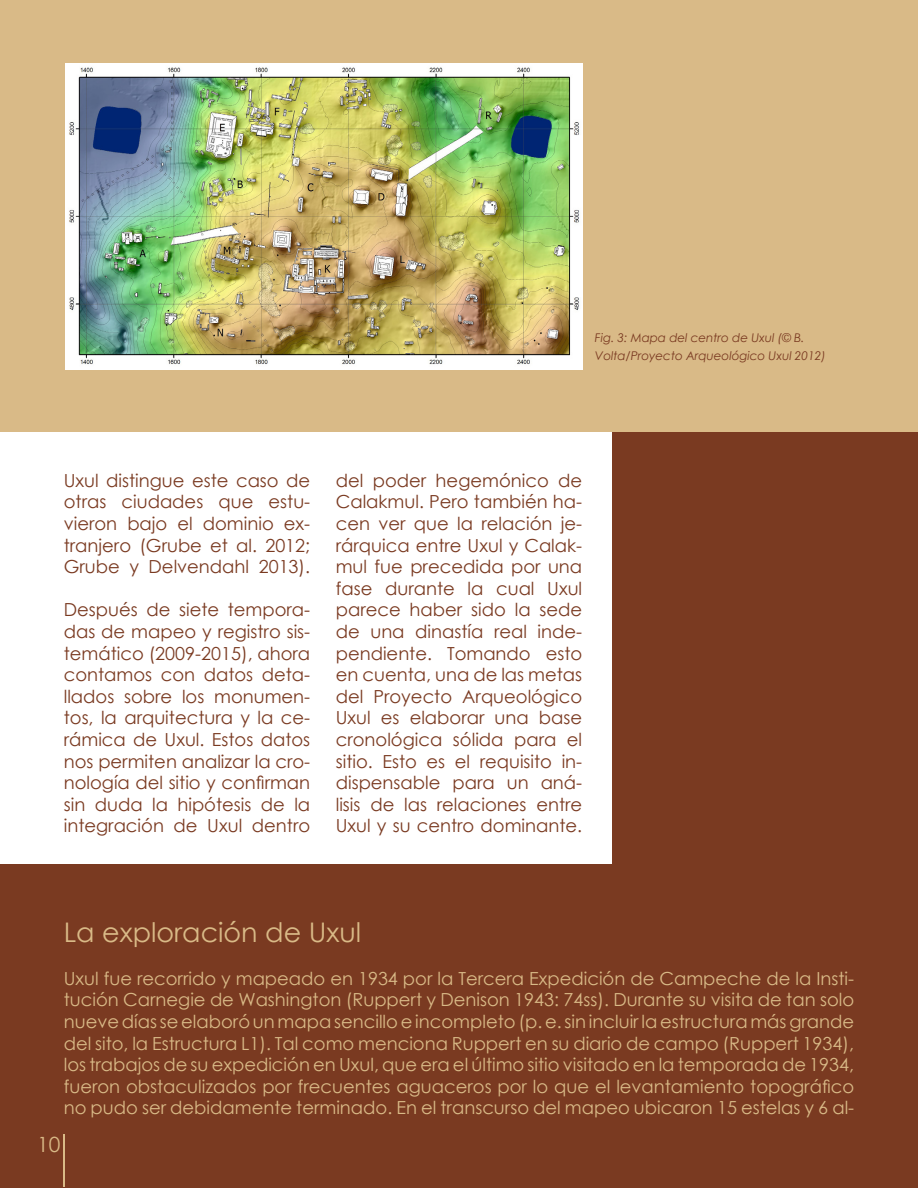
<style>
.page{position:relative;width:918px;height:1188px;background:#fff}
.page>*{position:absolute;margin:0;border:0;box-sizing:border-box;transform-origin:0 0}
.t1{font:27px "Century Gothic";color:#d9ba87}
.t2{font:21px "Century Gothic";color:#d9ba87}
.t3{font:18px/21.6px "Century Gothic";color:#7a3a21;text-align:justify}
.t4{font:18px/21.6px "Century Gothic";color:#d9ba87;text-align:justify}
.t5{font:italic 12px/18px "Century Gothic";letter-spacing:-.005em;color:#7a3a21}
</style>
<div class="page">
<div style="left:0;top:0;width:918px;height:432px;background:#d9ba87"></div>
<img style="left:65px;top:64px;width:517px;height:305px">
<div style="left:0;top:864px;width:918px;height:324px;background:#7a3a21"></div>
<div style="left:612px;top:432px;width:306px;height:435px;background:#7a3a21"></div>
<hr style="left:64px;top:1134px;width:1px;height:53px;background:#d9ba87">
<p class="t5" style="left:595px;top:328px;width:232px">Fig. 3: Mapa del centro de Uxul (© B.<br>Volta/Proyecto Arqueológico Uxul 2012)</p>
<p class="t3" style="left:64px;top:469px;width:248px">Uxul distingue este caso de otras ciudades que estu&shy;vieron bajo el dominio ex&shy;tranjero (Grube et al. 2012; Grube y Delvendahl 2013).</p>
<p class="t3" style="left:64px;top:599px;width:248px">Después de siete tempora&shy;das de mapeo y registro sis&shy;temático (2009-2015), ahora contamos con datos deta&shy;llados sobre los monumen&shy;tos, la arquitectura y la ce&shy;rámica de Uxul. Estos datos nos permiten analizar la cro&shy;nología del sitio y confirman sin duda la hipótesis de la integración de Uxul dentro</p>
<p class="t3" style="left:336px;top:469px;width:248px">del poder hegemónico de Calakmul. Pero también ha&shy;cen ver que la relación je&shy;rárquica entre Uxul y Calak&shy;mul fue precedida por una fase durante la cual Uxul parece haber sido la sede de una dinastía real inde&shy;pendiente. Tomando esto en cuenta, una de las metas del Proyecto Arqueológico Uxul es elaborar una base cronológica sólida para el sitio. Esto es el requisito in&shy;dispensable para un aná&shy;lisis de las relaciones entre Uxul y su centro dominante.</p>
<p class="t1" style="left:64px;top:913px;width:299px">La exploración de Uxul</p>
<p class="t4" style="left:64px;top:967px;width:792px">Uxul fue recorrido y mapeado en 1934 por la Tercera Expedición de Campeche de la Insti&shy;tución Carnegie de Washington (Ruppert y Denison 1943: 74ss). Durante su visita de tan solo nueve días se elaboró un mapa sencillo e incompleto (p. e. sin incluir la estructura más grande del sito, la Estructura L1). Tal como menciona Ruppert en su diario de campo (Ruppert 1934), los trabajos de su expedición en Uxul, que era el último sitio visitado en la temporada de 1934, fueron obstaculizados por frecuentes aguaceros por lo que el levantamiento topográfico no pudo ser debidamente terminado. En el transcurso del mapeo ubicaron 15 estelas y 6 al-</p>
<p class="t2" style="left:37px;top:1130px;width:25px">10</p>
</div>
